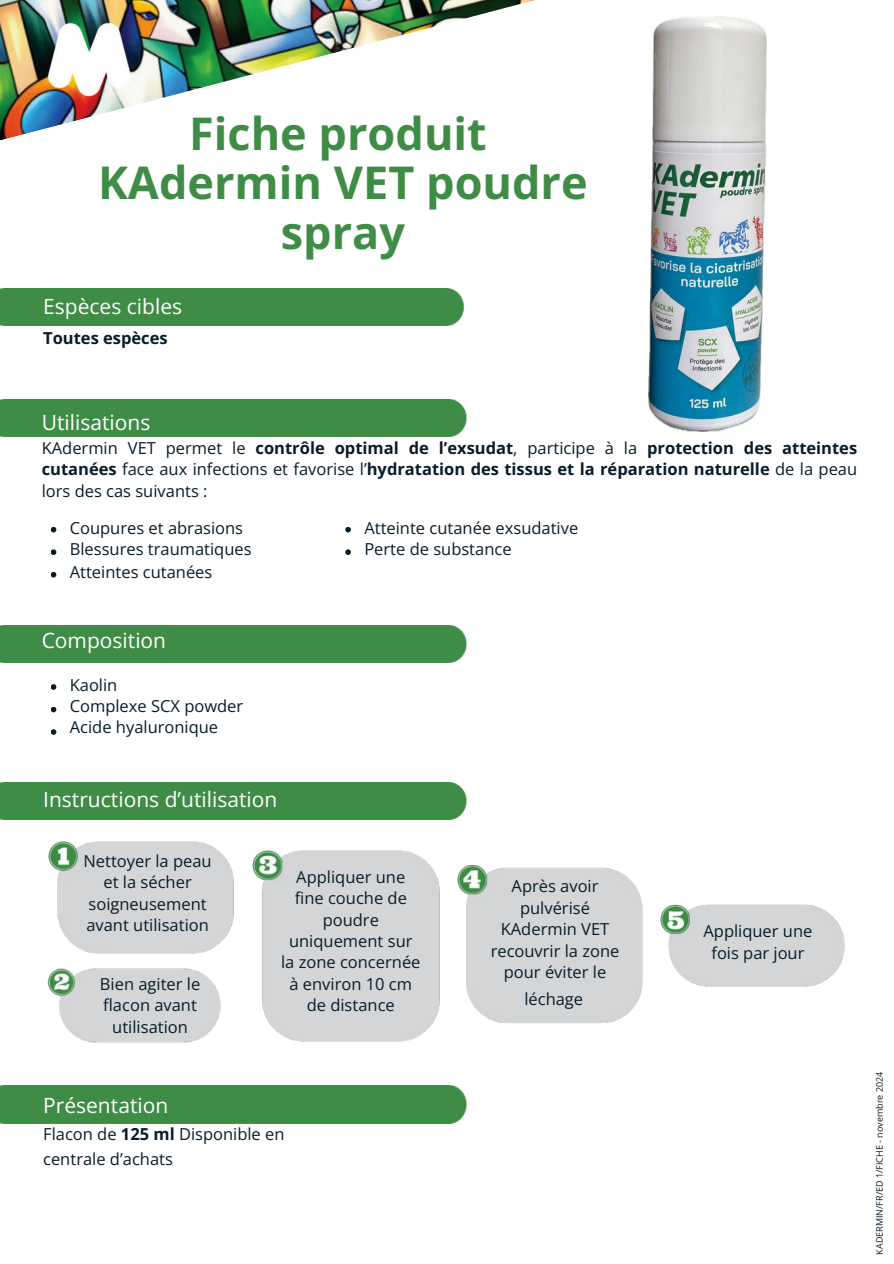
<style>
.page{position:relative;width:894px;height:1264px;background:#fff}
.page>*{position:absolute;margin:0;border:0;box-sizing:border-box;transform-origin:0 0}
.t1{font:700 45px/49.5px "Open Sans";color:#3f8c46;text-align:center}
.t2{font:21px "Open Sans";color:#fff}
.t3{font:16.5px/21.3px "Open Sans";color:#071d29;text-align:center}
.t4{font:700 16.5px/21.3px "Open Sans";color:#071d29;text-align:justify}
.t5{font:9px "Open Sans";color:#071d29}
.s1{font-weight:400}
.s2{font-weight:700}
</style>
<div class="page">
<img style="left:0;top:0;width:535px;height:140px">
<img style="left:42px;top:16px;width:96px;height:84px">
<div style="left:0;top:1085px;width:467px;height:38px;background:#3f8c46"></div>
<svg style="left:51px;top:527px;width:5px;height:5px"></svg>
<svg style="left:51px;top:549px;width:5px;height:6px"></svg>
<svg style="left:51px;top:572px;width:5px;height:5px"></svg>
<svg style="left:51px;top:684px;width:5px;height:5px"></svg>
<svg style="left:51px;top:707px;width:5px;height:5px"></svg>
<svg style="left:51px;top:729px;width:5px;height:5px"></svg>
<img style="left:48px;top:841px;width:186px;height:113px">
<img style="left:47px;top:968px;width:174px;height:75px">
<img style="left:252px;top:850px;width:188px;height:192px">
<svg style="left:345px;top:527px;width:6px;height:5px"></svg>
<svg style="left:345px;top:549px;width:6px;height:6px"></svg>
<div style="left:0;top:399px;width:467px;height:37px;background:#3f8c46"></div>
<div style="left:0;top:625px;width:467px;height:37px;background:#3f8c46"></div>
<div style="left:0;top:782px;width:467px;height:37px;background:#3f8c46"></div>
<div style="left:0;top:288px;width:465px;height:37px;background:#3f8c46"></div>
<img style="left:457px;top:865px;width:186px;height:158px">
<img style="left:660px;top:904px;width:185px;height:83px">
<img style="left:648px;top:16px;width:117px;height:416px">
<h1 class="t1" style="left:98px;top:108px;width:491px">Fiche produit<br>KAdermin VET poudre spray</h1>
<p class="t2" style="left:43px;top:292px;width:140px">Espèces cibles</p>
<p class="t4" style="left:43px;top:326px;width:126px">Toutes espèces</p>
<p class="t2" style="left:42px;top:408px;width:110px">Utilisations</p>
<p class="t4" style="left:42px;top:436px;width:816px"><span class="s1">KAdermin VET permet le</span> contrôle optimal de l’exsudat<span class="s1">, participe à la</span> protection des atteintes cutanées <span class="s1">face aux infections et favorise l’</span>hydratation des tissus et la réparation naturelle <span class="s1">de la peau lors des cas suivants :</span></p>
<p class="t3" style="left:70px;top:516px;width:183px;line-height:21.9px;text-align:left">Coupures et abrasions<br>Blessures traumatiques<br>Atteintes cutanées</p>
<p class="t3" style="left:364px;top:517px;width:215px;text-align:left">Atteinte cutanée exsudative<br>Perte de substance</p>
<p class="t2" style="left:42px;top:626px;width:126px">Composition</p>
<p class="t3" style="left:70px;top:673px;width:175px;text-align:left">Kaolin<br>Complexe SCX powder<br>Acide hyaluronique</p>
<p class="t2" style="left:43px;top:785px;width:236px">Instructions d’utilisation</p>
<p class="t3" style="left:83px;top:849px;width:130px">Nettoyer la peau et la sécher soigneusement avant utilisation</p>
<p class="t3" style="left:100px;top:973px;width:102px">Bien agiter le flacon avant utilisation</p>
<p class="t3" style="left:281px;top:865px;width:141px">Appliquer une fine couche de poudre uniquement sur la zone concernée à environ 10 cm de distance</p>
<p class="t3" style="left:490px;top:875px;width:130px">Après avoir pulvérisé<br>KAdermin VET recouvrir la zone pour éviter le</p>
<p class="t3" style="left:524px;top:987px;width:60px">léchage</p>
<p class="t2" style="left:43px;top:1090px;width:127px">Présentation</p>
<p class="t3" style="left:43px;top:1121px;width:243px;line-height:24.8px;text-align:left">Flacon de <span class="s2">125 ml</span> Disponible en centrale d’achats</p>
<p class="t3" style="left:703px;top:920px;width:110px">Appliquer une fois par jour</p>
<p class="t5" style="left:873px;top:1254px;width:184px;rotate:-90deg">KADERMIN/FR/ED 1/FICHE - novembre 2024</p>
</div>
